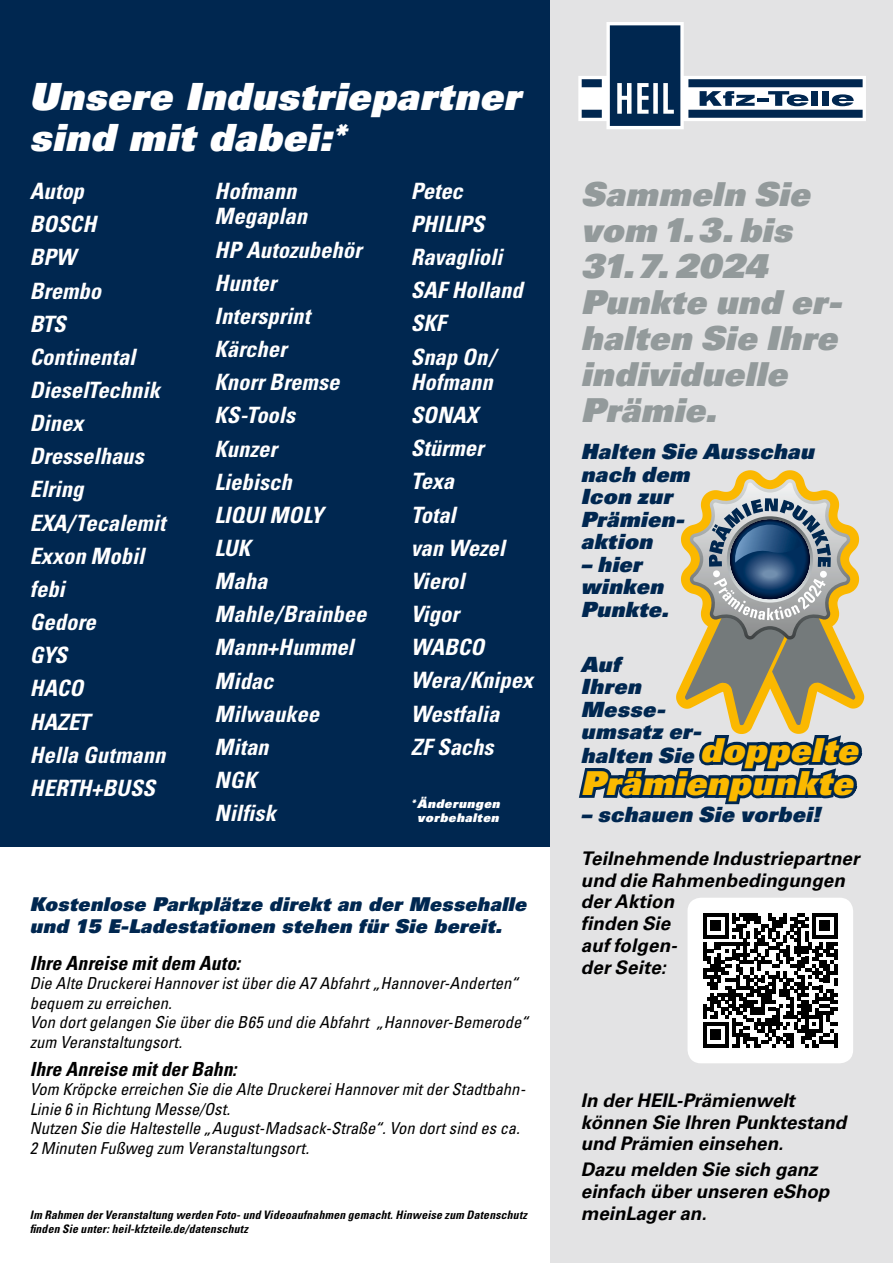
<style>
.page{position:relative;width:893px;height:1263px;background:#fff}
.page>*{position:absolute;margin:0;border:0;box-sizing:border-box;transform-origin:0 0}
.t1{font:italic 900 37.5px/40.5px "Univers LT";letter-spacing:.02em;color:#fff}
.t2{font:italic 900 33px/36px "Univers LT";letter-spacing:.015em;color:#939a9b}
.t3{font:italic 900 33px "Univers LT";letter-spacing:.02em;color:#fbb900}
.t4{font:italic 700 condensed 22.5px/33.2px "Univers LT";color:#fff}
.t5{font:italic 900 21px/22.5px "Univers LT";letter-spacing:.02em;color:#002750}
.t6{font:italic 700 condensed 19.5px "Univers LT";letter-spacing:.005em;color:#000}
.t7{font:italic 900 19.05px/22px "Univers LT";letter-spacing:.02em;color:#002750}
.t8{font:italic 700 18.75px/21.8px "Univers LT";letter-spacing:.005em;color:#000}
.t9{font:italic condensed 16.5px/19.5px "Univers LT";color:#000}
.t10{font:italic 900 12px/13.5px "Univers LT";letter-spacing:.05em;color:#fff;text-align:center}
.t11{font:italic 700 condensed 11.7px/14.1px "Univers";letter-spacing:.015em;color:#000}
.t12{font:700 3.3px/4.1px "Arial";color:#000}
.s1{font-size:33px;color:#fbb900}
</style>
<div class="page">
<div style="left:0;top:0;width:893px;height:846px;background:#002750"></div>
<div style="left:550px;top:0;width:343px;height:1263px;background:#e3e3e4"></div>
<svg style="left:578px;top:22px;width:288px;height:107px"></svg>
<svg style="left:578px;top:479px;width:287px;height:326px"></svg>
<div style="left:687px;top:898px;width:166px;height:165px;background:#fff;border-radius:13px"></div>
<hr style="left:703px;top:913px;width:4px;height:26px;background:#000">
<hr style="left:703px;top:942px;width:4px;height:18px;background:#000">
<hr style="left:703px;top:968px;width:4px;height:10px;background:#000">
<hr style="left:703px;top:1004px;width:4px;height:14px;background:#000">
<hr style="left:703px;top:1022px;width:4px;height:25px;background:#000">
<svg style="left:707px;top:913px;width:130px;height:134px"></svg>
<hr style="left:834px;top:1033px;width:3px;height:14px;background:#000">
<h1 class="t1" style="left:29px;top:75px;width:493px">Unsere Industriepartner sind mit dabei:*</h1>
<p class="t4" style="left:30px;top:174px;width:137px">Autop<br>BOSCH<br>BPW<br>Brembo<br>BTS<br>Continental<br>DieselTechnik<br>Dinex<br>Dresselhaus<br>Elring<br>EXA/Tecalemit<br>Exxon Mobil febi<br>Gedore<br>GYS<br>HACO<br>HAZET<br>Hella Gutmann<br>HERTH+BUSS</p>
<p class="t4" style="left:215px;top:178px;width:94px;line-height:25.5px">Hofmann<br>Megaplan</p>
<p class="t4" style="left:411px;top:174px;width:113px">Petec<br>PHILIPS<br>Ravaglioli<br>SAF Holland<br>SKF<br>Snap On/</p>
<p class="t4" style="left:411px;top:365px;width:124px">Hofmann<br>SONAX<br>Stürmer<br>Texa<br>Total<br>van Wezel<br>Vierol<br>Vigor<br>WABCO<br>Wera/Knipex<br>Westfalia<br>ZF Sachs</p>
<p class="t4" style="left:215px;top:233px;width:153px">HP Autozubehör<br>Hunter<br>Intersprint<br>Kärcher<br>Knorr Bremse<br>KS-Tools<br>Kunzer<br>Liebisch<br>LIQUI MOLY<br>LUK<br>Maha<br>Mahle/Brainbee<br>Mann+Hummel<br>Midac<br>Milwaukee<br>Mitan<br>NGK<br>Nilfisk</p>
<p class="t10" style="left:411px;top:797px;width:90px">* Änderungen vorbehalten</p>
<p class="t7" style="left:30px;top:892px;width:498px">Kostenlose Parkplätze direkt an der Messehalle und 15 E-Ladestationen stehen für Sie bereit.</p>
<p class="t6" style="left:30px;top:951px;width:212px">Ihre Anreise mit dem Auto:</p>
<p class="t9" style="left:30px;top:973px;width:500px">Die Alte Druckerei Hannover ist über die A7 Abfahrt „Hannover-Anderten“ bequem zu erreichen.<br>Von dort gelangen Sie über die B65 und die Abfahrt „Hannover-Bemerode“ zum Veranstaltungsort.</p>
<p class="t6" style="left:30px;top:1057px;width:208px">Ihre Anreise mit der Bahn:</p>
<p class="t9" style="left:30px;top:1079px;width:497px">Vom Kröpcke erreichen Sie die Alte Druckerei Hannover mit der Stadtbahn-Linie 6 in Richtung Messe/Ost.<br>Nutzen Sie die Haltestelle „August-Madsack-Straße“. Von dort sind es ca.<br>2 Minuten Fußweg zum Veranstaltungsort.</p>
<p class="t11" style="left:30px;top:1208px;width:499px">Im Rahmen der Veranstaltung werden Foto- und Videoaufnahmen gemacht. Hinweise zum Datenschutz finden Sie unter: heil-kfzteile.de/datenschutz</p>
<h2 class="t2" style="left:581px;top:175px;width:230px">Sammeln Sie vom 1. 3. bis</h2>
<h2 class="t2" style="left:581px;top:247px;width:263px">31. 7. 2024<br>Punkte und er&shy;halten Sie Ihre individuelle<br>Prämie.</h2>
<p class="t5" style="left:581px;top:440px;width:234px">Halten Sie Ausschau nach dem<br>Icon zur<br>Prämien-<br>aktion</p>
<p class="t5" style="left:581px;top:552px;width:89px">– hier winken<br>Punkte.</p>
<p class="t5" style="left:581px;top:652px;width:278px">Auf<br>Ihren<br>Messe-<br>umsatz er-<br>halten Sie <span class="s1">doppelte</span></p>
<h2 class="t3" style="left:581px;top:761px;width:273px">Prämienpunkte</h2>
<p class="t5" style="left:581px;top:802px;width:241px">– schauen Sie vorbei!</p>
<p class="t8" style="left:581px;top:847px;width:280px">Teilnehmende Industriepartner und die Rahmenbedingungen der Aktion<br>finden Sie<br>auf folgen-<br>der Seite:</p>
<p class="t12" style="left:624px;top:919px;width:18px">generator/</p>
<p class="t12" style="left:624px;top:927px;width:51px">- Quelle angeben (z.B. Journal)</p>
<p class="t12" style="left:624px;top:939px;width:57px">2024) -&gt; nur wichtig wenn ein Code bei mehreren Journalausgaben er&shy;scheint</p>
<p class="t8" style="left:581px;top:1089px;width:267px">In der HEIL-Prämienwelt können Sie Ihren Punktestand und Prämien einsehen.</p>
<p class="t8" style="left:581px;top:1159px;width:250px">Dazu melden Sie sich ganz einfach über unseren eShop meinLager an.</p>
</div>
